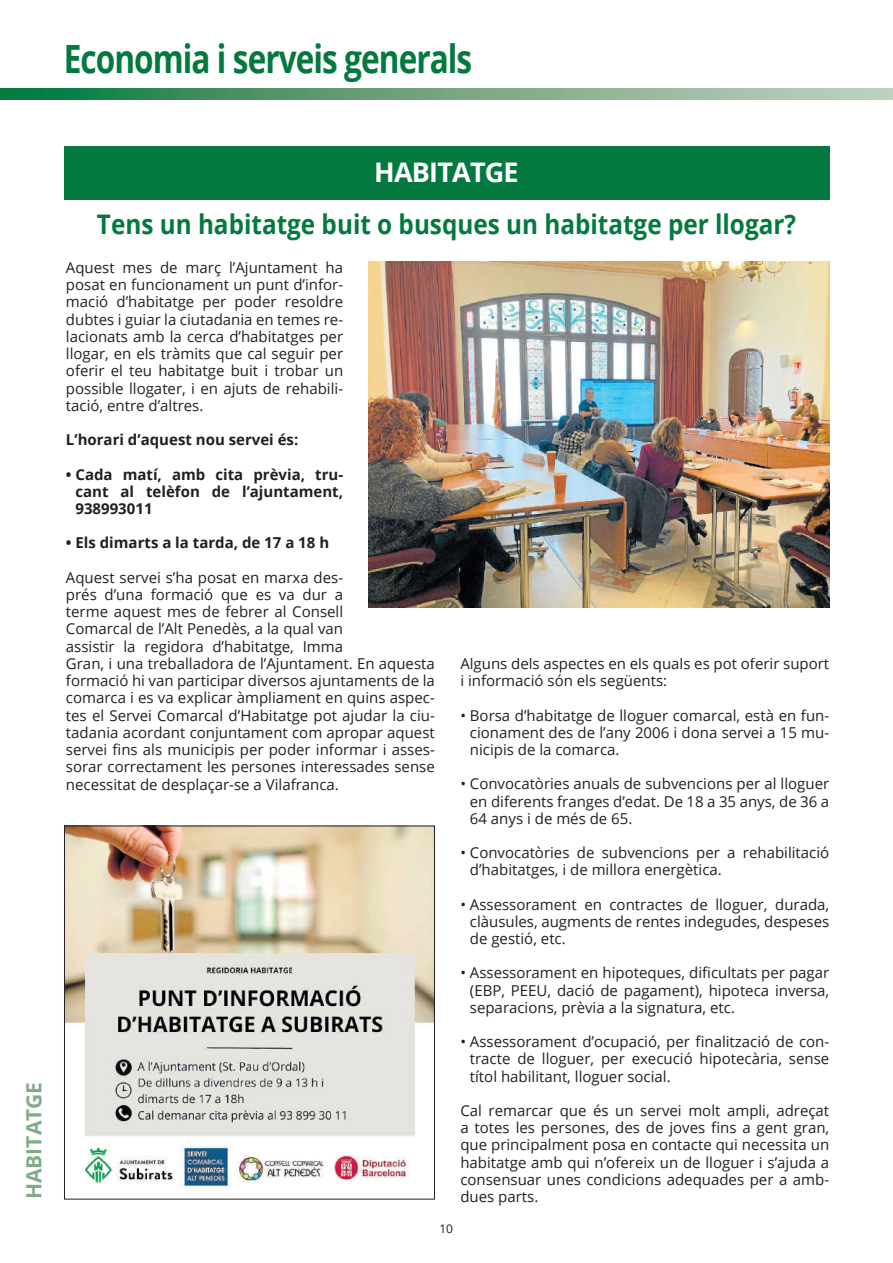
<style>
.page{position:relative;width:893px;height:1263px;background:#fff}
.page>*{position:absolute;margin:0;border:0;box-sizing:border-box;transform-origin:0 0}
.t1{font:700 39px "Open Sans";letter-spacing:-.03em;color:#04793f;scale:.81 1}
.t2{font:700 27px "Open Sans";color:#04793f;scale:.9 1}
.t3{font:700 27px "Open Sans";letter-spacing:-.03em;color:#fff}
.t4{font:700 21px "Open Sans";color:#82ab89}
.t5{font:15px/17.2px "Open Sans";color:#231f20;text-align:justify}
.t6{font:700 15px/17.2px "Open Sans";color:#231f20;text-align:justify}
.t7{font:12px "Open Sans";color:#231f20}
</style>
<div class="page">
<svg style="left:0;top:88px;width:893px;height:12px;background:#6da580"></svg>
<div style="left:64px;top:146px;width:765px;height:53px;background:#04793f"></div>
<img style="left:66px;top:828px;width:367px;height:360px">
<div style="left:64px;top:826px;width:371px;height:373px;border:1px solid #231f20"></div>
<img style="left:369px;top:261px;width:460px;height:346px">
<h1 class="t1" style="left:64px;top:31px;width:506px">Economia i serveis generals</h1>
<h3 class="t4" style="left:19px;top:1199px;width:119px;rotate:-90deg">HABITATGE</h3>
<h2 class="t3" style="left:374px;top:153px;width:146px">HABITATGE</h2>
<h2 class="t2" style="left:97px;top:205px;width:778px">Tens un habitatge buit o busques un habitatge per llogar?</h2>
<p class="t5" style="left:66px;top:258px;width:279px">Aquest mes de març l’Ajuntament ha posat en funcionament un punt d’infor&shy;mació d’habitatge per poder resoldre dubtes i guiar la ciutadania en temes re&shy;lacionats amb la cerca d’habitatges per llogar, en els tràmits que cal seguir per oferir el teu habitatge buit i trobar un possible llogater, i en ajuts de rehabili&shy;tació, entre d’altres.</p>
<p class="t6" style="left:66px;top:431px;width:234px">L’horari d’aquest nou servei és:</p>
<p class="t6" style="left:75px;top:465px;width:269px;text-indent:-10px">• Cada matí, amb cita prèvia, tru&shy;cant al telèfon de l’ajuntament, 938993011</p>
<p class="t6" style="left:66px;top:534px;width:265px">• Els dimarts a la tarda, de 17 a 18 h</p>
<p class="t5" style="left:66px;top:568px;width:370px;text-align:left">Aquest servei s’ha posat en marxa des-<br>prés d’una formació que es va dur a<br>terme aquest mes de febrer al Consell<br>Comarcal de l’Alt Penedès, a la qual van<br>assistir la regidora d’habitatge, Imma<br>Gran, i una treballadora de l’Ajuntament. En aquesta formació hi van participar diversos ajuntaments de la comarca i es va explicar àmpliament en quins aspec&shy;tes el Servei Comarcal d’Habitatge pot ajudar la ciu&shy;tadania acordant conjuntament com apropar aquest servei fins als municipis per poder informar i asses&shy;sorar correctament les persones interessades sense necessitat de desplaçar-se a Vilafranca.</p>
<p class="t5" style="left:460px;top:654px;width:370px">Alguns dels aspectes en els quals es pot oferir suport i informació són els següents:</p>
<p class="t5" style="left:470px;top:706px;width:361px;text-indent:-10px">• Borsa d’habitatge de lloguer comarcal, està en fun&shy;cionament des de l’any 2006 i dona servei a 15 mu&shy;nicipis de la comarca.</p>
<p class="t5" style="left:470px;top:775px;width:361px;text-indent:-10px">• Convocatòries anuals de subvencions per al lloguer en diferents franges d’edat. De 18 a 35 anys, de 36 a 64 anys i de més de 65.</p>
<p class="t5" style="left:470px;top:844px;width:361px;text-indent:-10px">• Convocatòries de subvencions per a rehabilitació d’habitatges, i de millora energètica.</p>
<p class="t5" style="left:470px;top:895px;width:361px;text-indent:-10px">• Assessorament en contractes de lloguer, durada, clàusules, augments de rentes indegudes, despeses de gestió, etc.</p>
<p class="t5" style="left:470px;top:964px;width:361px;text-indent:-10px">• Assessorament en hipoteques, dificultats per pagar (EBP, PEEU, dació de pagament), hipoteca inversa, separacions, prèvia a la signatura, etc.</p>
<p class="t5" style="left:470px;top:1033px;width:361px;text-indent:-10px">• Assessorament d’ocupació, per finalització de con&shy;tracte de lloguer, per execució hipotecària, sense títol habilitant, lloguer social.</p>
<p class="t5" style="left:460px;top:1101px;width:370px">Cal remarcar que és un servei molt ampli, adreçat a totes les persones, des de joves fins a gent gran, que principalment posa en contacte qui necessita un habitatge amb qui n’ofereix un de lloguer i s’ajuda a consensuar unes condicions adequades per a amb&shy;dues parts.</p>
<p class="t7" style="left:439px;top:1221px;width:15px">10</p>
</div>
